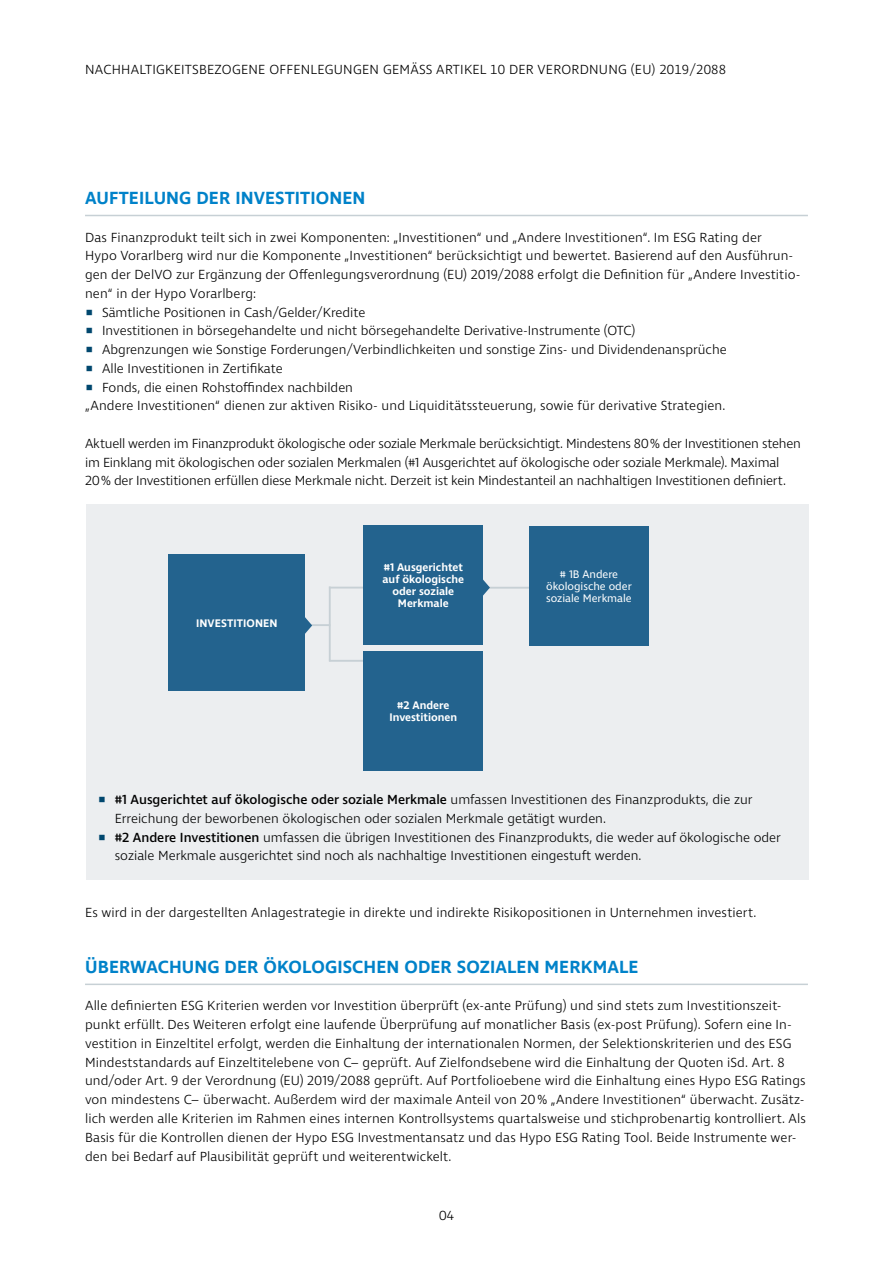
<style>
.page{position:relative;width:893px;height:1263px;background:#fff}
.page>*{position:absolute;margin:0;border:0;box-sizing:border-box;transform-origin:0 0}
.t1{font:600 18px "Ingra";letter-spacing:.01em;color:#0082c9}
.t2{font:300 13.5px/18.8px "Ingra";letter-spacing:.005em;color:#000}
.t3{font:300 13.5px/18.8px "Ingra";letter-spacing:-.015em;color:#000}
.t4{font:600 11.25px/12px "Ingra";color:#fff;text-align:center}
.t5{font:11.25px/12px "Ingra";color:#fff;text-align:center}
.s1{color:#00476e}
.s2{font-weight:500}
</style>
<div class="page">
<div style="left:86px;top:504px;width:722px;height:375px;background:#eceef0"></div>
<hr style="left:85px;top:215px;width:723px;height:1px;background:#c7d0d5">
<hr style="left:85px;top:983px;width:723px;height:2px;background:#c7d0d5">
<hr style="left:484px;top:587px;width:46px;height:2px;background:#c7d0d5">
<hr style="left:305px;top:624px;width:25px;height:2px;background:#c7d0d5">
<hr style="left:329px;top:587px;width:44px;height:1px;background:#c7d0d5">
<hr style="left:329px;top:660px;width:37px;height:2px;background:#c7d0d5">
<hr style="left:329px;top:586px;width:2px;height:75px;background:#c7d0d5">
<div style="left:364px;top:651px;width:119px;height:119px;background:#23638e"></div>
<div style="left:364px;top:525px;width:119px;height:119px;background:#23638e"></div>
<div style="left:169px;top:555px;width:136px;height:136px;background:#23638e"></div>
<svg style="left:305px;top:617px;width:7px;height:17px"></svg>
<svg style="left:483px;top:579px;width:7px;height:17px"></svg>
<div style="left:529px;top:526px;width:119px;height:119px;background:#23638e"></div>
<p class="t2" style="left:85px;top:61px;width:642px">NACHHALTIGKEITSBEZOGENE OFFENLEGUNGEN GEMÄSS ARTIKEL 10 DER VERORDNUNG (EU) 2019/2088</p>
<h1 class="t1" style="left:85px;top:187px;width:282px">AUFTEILUNG DER INVESTITIONEN</h1>
<p class="t2" style="left:85px;top:228px;width:717px">Das Finanzprodukt teilt sich in zwei Komponenten: „Investitionen“ und „Andere Investitionen“. Im ESG Rating der<br>Hypo Vorarlberg wird nur die Komponente „Investitionen“ berücksichtigt und bewertet. Basierend auf den Ausführun&shy;gen der DelVO zur Ergänzung der Offenlegungsverordnung (EU) 2019/2088 erfolgt die Definition für „Andere Investitio&shy;nen“ in der Hypo Vorarlberg:</p>
<p class="t2" style="left:85px;top:303px;width:282px"><span class="s1">▪</span> Sämtliche Positionen in Cash/Gelder/Kredite</p>
<p class="t2" style="left:85px;top:322px;width:552px"><span class="s1">▪</span> Investitionen in börsegehandelte und nicht börsegehandelte Derivative-Instrumente (OTC)</p>
<p class="t2" style="left:85px;top:341px;width:643px"><span class="s1">▪</span> Abgrenzungen wie Sonstige Forderungen/Verbindlichkeiten und sonstige Zins- und Dividendenansprüche</p>
<p class="t2" style="left:85px;top:360px;width:199px"><span class="s1">▪</span> Alle Investitionen in Zertifikate</p>
<p class="t2" style="left:85px;top:378px;width:642px"><span class="s1">▪</span> Fonds, die einen Rohstoffindex nachbilden<br>„Andere Investitionen“ dienen zur aktiven Risiko- und Liquiditätssteuerung, sowie für derivative Strategien.</p>
<p class="t3" style="left:85px;top:435px;width:717px">Aktuell werden im Finanzprodukt ökologische oder soziale Merkmale berücksichtigt. Mindestens 80% der Investitionen stehen im Einklang mit ökologischen oder sozialen Merkmalen (#1 Ausgerichtet auf ökologische oder soziale Merkmale). Maximal<br>20% der Investitionen erfüllen diese Merkmale nicht. Derzeit ist kein Mindestanteil an nachhaltigen Investitionen definiert.</p>
<p class="t4" style="left:196px;top:618px;width:83px">INVESTITIONEN</p>
<p class="t4" style="left:383px;top:562px;width:83px">#1 Ausgerichtet auf ökologische oder soziale<br>Merkmale</p>
<p class="t4" style="left:389px;top:700px;width:69px">#2 Andere<br>Investitionen</p>
<p class="t5" style="left:546px;top:569px;width:87px"># 1B Andere ökologische oder soziale Merkmale</p>
<p class="t2" style="left:115px;top:791px;width:639px;text-indent:-17px"><span class="s1">▪</span> <span class="s2">#1 Ausgerichtet auf ökologische oder soziale Merkmale</span> umfassen Investitionen des Finanzprodukts, die zur<br>Erreichung der beworbenen ökologischen oder sozialen Merkmale getätigt wurden.</p>
<p class="t2" style="left:115px;top:828px;width:667px;text-indent:-17px"><span class="s1">▪</span> <span class="s2">#2 Andere Investitionen</span> umfassen die übrigen Investitionen des Finanzprodukts, die weder auf ökologische oder soziale Merkmale ausgerichtet sind noch als nachhaltige Investitionen eingestuft werden.</p>
<p class="t2" style="left:85px;top:903px;width:673px">Es wird in der dargestellten Anlagestrategie in direkte und indirekte Risikopositionen in Unternehmen investiert.</p>
<h1 class="t1" style="left:85px;top:956px;width:555px">ÜBERWACHUNG DER ÖKOLOGISCHEN ODER SOZIALEN MERKMALE</h1>
<p class="t2" style="left:85px;top:997px;width:722px">Alle definierten ESG Kriterien werden vor Investition überprüft (ex-ante Prüfung) und sind stets zum Investitionszeit&shy;punkt erfüllt. Des Weiteren erfolgt eine laufende Überprüfung auf monatlicher Basis (ex-post Prüfung). Sofern eine In&shy;vestition in Einzeltitel erfolgt, werden die Einhaltung der internationalen Normen, der Selektionskriterien und des ESG Mindeststandards auf Einzeltitelebene von C– geprüft. Auf Zielfondsebene wird die Einhaltung der Quoten iSd. Art. 8 und/oder Art. 9 der Verordnung (EU) 2019/2088 geprüft. Auf Portfolioebene wird die Einhaltung eines Hypo ESG Ratings von mindestens C– überwacht. Außerdem wird der maximale Anteil von 20% „Andere Investitionen“ überwacht. Zusätz&shy;lich werden alle Kriterien im Rahmen eines internen Kontrollsystems quartalsweise und stichprobenartig kontrolliert. Als Basis für die Kontrollen dienen der Hypo ESG Investmentansatz und das Hypo ESG Rating Tool. Beide Instrumente wer&shy;den bei Bedarf auf Plausibilität geprüft und weiterentwickelt.</p>
<p class="t2" style="left:439px;top:1207px;width:17px">04</p>
</div>
